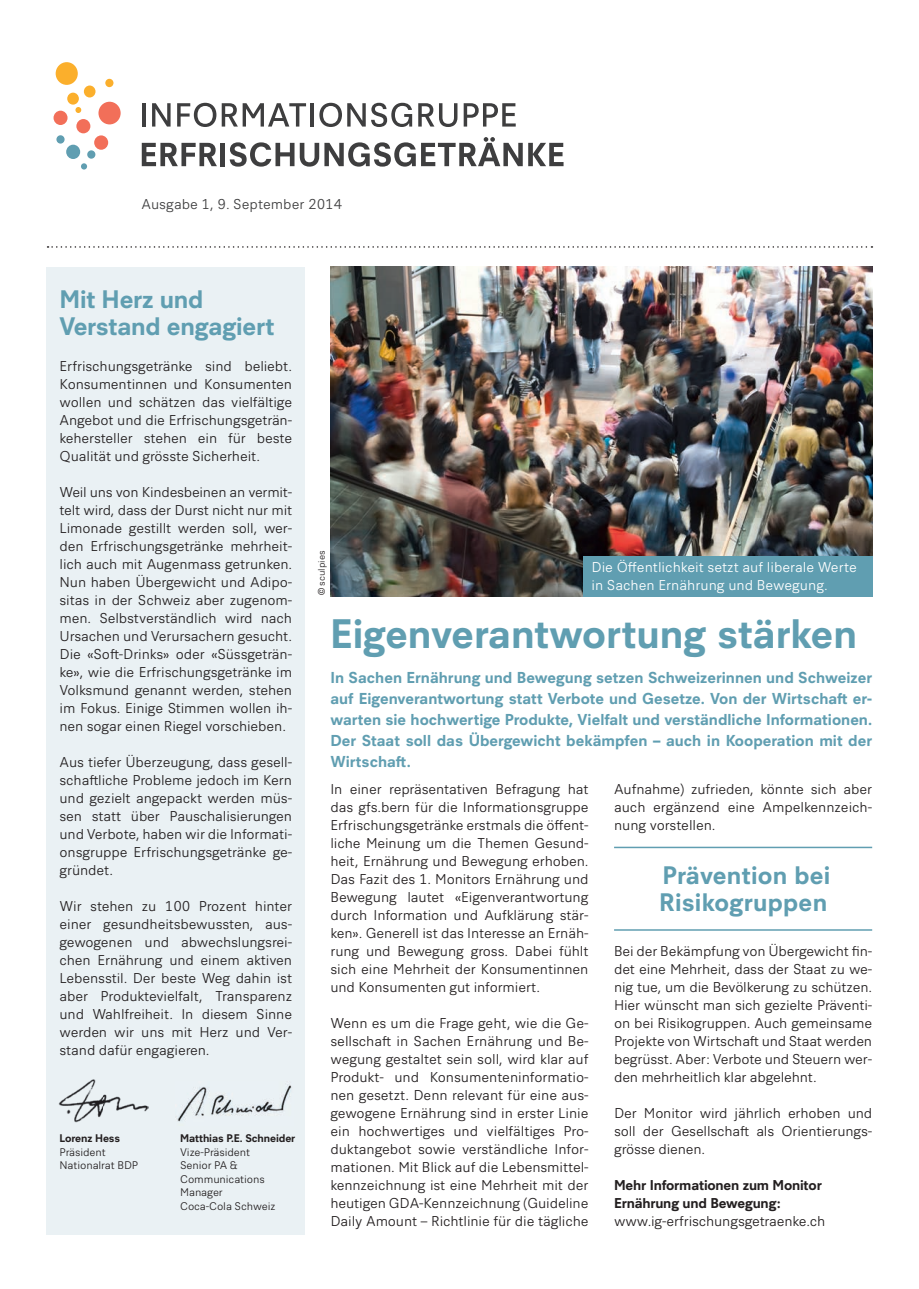
<style>
.page{position:relative;width:919px;height:1289px;background:#fff}
.page>*{position:absolute;margin:0;border:0;box-sizing:border-box;transform-origin:0 0}
.t1{font:700 39px "Yeni Zaman";color:#609eb1}
.t2{font:700 24px/27px "Yeni Zaman";letter-spacing:-.01em;color:#609eb1}
.t3{font:700 24px/27px "Yeni Zaman";letter-spacing:.01em;color:#609eb1}
.t4{font:700 15px/21px "Yeni Zaman";color:#609eb1;text-align:justify}
.t5{font:300 13.5px/18px "Yeni Zaman";letter-spacing:-.01em;color:#231f20;text-align:justify}
.t6{font:300 13.5px/18px "Yeni Zaman";color:#fff}
.t7{font:700 13.5px/18px "Yeni Zaman";letter-spacing:-.015em;color:#231f20}
.t8{font:300 13.5px "Yeni Zaman";color:#3e3e3f}
.t9{font:300 10.5px/13.5px "Yeni Zaman";letter-spacing:-.01em;color:#231f20}
.t10{font:700 10.5px "Yeni Zaman";letter-spacing:-.01em;color:#231f20}
.t11{font:300 9px "Yeni Zaman";color:#231f20}
</style>
<div class="page">
<svg style="left:48px;top:246px;width:824px;height:2px"></svg>
<div style="left:47px;top:267px;width:258px;height:968px;background:#eaf1f4"></div>
<img style="left:330px;top:266px;width:542px;height:330px">
<hr style="left:142px;top:103px;width:4px;height:24px;background:#3e3e3f">
<svg style="left:152px;top:103px;width:18px;height:24px"></svg>
<svg style="left:177px;top:103px;width:39px;height:24px"></svg>
<svg style="left:222px;top:103px;width:84px;height:24px"></svg>
<hr style="left:310px;top:103px;width:4px;height:24px;background:#3e3e3f">
<svg style="left:319px;top:103px;width:93px;height:24px"></svg>
<svg style="left:418px;top:103px;width:39px;height:24px"></svg>
<svg style="left:463px;top:103px;width:52px;height:24px"></svg>
<svg style="left:142px;top:143px;width:75px;height:23px"></svg>
<div style="left:220px;top:143px;width:5px;height:23px;background:#3e3e3f"></div>
<svg style="left:230px;top:142px;width:64px;height:25px"></svg>
<svg style="left:300px;top:137px;width:222px;height:30px"></svg>
<svg style="left:528px;top:143px;width:35px;height:23px"></svg>
<div style="left:76px;top:119px;width:14px;height:14px;background:#f26f59;border-radius:50%"></div>
<div style="left:98px;top:102px;width:23px;height:22px;background:#f26f59;border-radius:50%"></div>
<div style="left:94px;top:135px;width:14px;height:15px;background:#f26f59;border-radius:50%"></div>
<div style="left:54px;top:111px;width:13px;height:14px;background:#f26f59;border-radius:50%"></div>
<div style="left:87px;top:150px;width:8px;height:9px;background:#609eb1;border-radius:50%"></div>
<svg style="left:81px;top:163px;width:6px;height:6px"></svg>
<div style="left:56px;top:135px;width:9px;height:9px;background:#609eb1;border-radius:50%"></div>
<div style="left:66px;top:145px;width:14px;height:14px;background:#609eb1;border-radius:50%"></div>
<div style="left:56px;top:62px;width:22px;height:23px;background:#fbaf2c;border-radius:50%"></div>
<div style="left:67px;top:93px;width:12px;height:12px;background:#fbaf2c;border-radius:50%"></div>
<div style="left:84px;top:85px;width:11px;height:12px;background:#fbaf2c;border-radius:50%"></div>
<svg style="left:75px;top:107px;width:6px;height:6px"></svg>
<div style="left:105px;top:79px;width:8px;height:8px;background:#fbaf2c;border-radius:50%"></div>
<hr style="left:614px;top:846px;width:258px;height:2px;background:#609eb1">
<hr style="left:614px;top:929px;width:258px;height:1px;background:#609eb1">
<div style="left:583px;top:556px;width:289px;height:40px;background:#609eb1"></div>
<img style="left:59px;top:1079px;width:89px;height:43px">
<img style="left:177px;top:1085px;width:115px;height:37px">
<p class="t8" style="left:141px;top:195px;width:202px">Ausgabe 1, 9. September 2014</p>
<h2 class="t2" style="left:60px;top:285px;width:216px">Mit Herz und<br>Verstand engagiert</h2>
<p class="t5" style="left:60px;top:357px;width:234px">Erfrischungsgetränke sind beliebt.<br>Konsumentinnen und Konsumenten wollen und schätzen das vielfältige Angebot und die Erfrischungsgeträn&shy;kehersteller stehen ein für beste Qualität und grösste Sicherheit.</p>
<p class="t5" style="left:60px;top:483px;width:234px">Weil uns von Kindesbeinen an vermit&shy;telt wird, dass der Durst nicht nur mit Limonade gestillt werden soll, wer&shy;den Erfrischungsgetränke mehrheit&shy;lich auch mit Augenmass getrunken.<br>Nun haben Übergewicht und Adipo&shy;sitas in der Schweiz aber zugenom&shy;men. Selbstverständlich wird nach Ursachen und Verursachern gesucht.<br>Die «Soft-Drinks» oder «Süssgeträn&shy;ke», wie die Erfrischungsgetränke im Volksmund genannt werden, stehen im Fokus. Einige Stimmen wollen ih&shy;nen sogar einen Riegel vorschieben.</p>
<p class="t5" style="left:60px;top:753px;width:234px">Aus tiefer Überzeugung, dass gesell&shy;schaftliche Probleme jedoch im Kern und gezielt angepackt werden müs&shy;sen statt über Pauschalisierungen und Verbote, haben wir die Informati&shy;onsgruppe Erfrischungsgetränke ge&shy;gründet.</p>
<p class="t5" style="left:60px;top:897px;width:234px">Wir stehen zu 100 Prozent hinter einer gesundheitsbewussten, aus&shy;gewogenen und abwechslungsrei&shy;chen Ernährung und einem aktiven Lebensstil. Der beste Weg dahin ist aber Produktevielfalt, transparenz und Wahlfreiheit. In diesem Sinne werden wir uns mit Herz und Ver&shy;stand dafür engagieren.</p>
<p class="t10" style="left:60px;top:1131px;width:62px">Lorenz Hess</p>
<p class="t9" style="left:60px;top:1144px;width:80px">Präsident<br>Nationalrat BDP</p>
<p class="t10" style="left:180px;top:1131px;width:117px">Matthias P.E. Schneider</p>
<p class="t9" style="left:180px;top:1144px;width:97px">Vize-Präsident<br>Senior PA &amp;<br>Communications<br>Manager<br>Coca-Cola Schweiz</p>
<p class="t11" style="left:316px;top:595px;width:46px;rotate:-90deg">© sculpies</p>
<p class="t6" style="left:591px;top:558px;width:267px">Die Öffentlichkeit setzt auf liberale Werte in Sachen Ernährung und Bewegung.</p>
<h1 class="t1" style="left:330px;top:608px;width:528px">Eigenverantwortung stärken</h1>
<p class="t4" style="left:330px;top:666px;width:543px">In Sachen Ernährung und Bewegung setzen Schweizerinnen und Schweizer auf Eigenverantwortung statt Verbote und Gesetze. Von der Wirtschaft er&shy;warten sie hochwertige Produkte, Vielfalt und verständliche Informationen.<br>Der Staat soll das Übergewicht bekämpfen – auch in Kooperation mit der Wirtschaft.</p>
<p class="t5" style="left:330px;top:780px;width:259px">In einer repräsentativen Befragung hat das gfs.bern für die Informationsgruppe Erfrischungsgetränke erstmals die öffent&shy;liche Meinung um die themen Gesund&shy;heit, Ernährung und Bewegung erhoben.<br>Das Fazit des 1. Monitors Ernährung und Bewegung lautet «Eigenverantwortung durch Information und Aufklärung stär&shy;ken». Generell ist das Interesse an Ernäh&shy;rung und Bewegung gross. Dabei fühlt sich eine Mehrheit der Konsumentinnen und Konsumenten gut informiert.</p>
<p class="t5" style="left:330px;top:1014px;width:259px">Wenn es um die Frage geht, wie die Ge&shy;sellschaft in Sachen Ernährung und Be&shy;wegung gestaltet sein soll, wird klar auf Produkt- und Konsumenteninformatio&shy;nen gesetzt. Denn relevant für eine aus&shy;gewogene Ernährung sind in erster Linie ein hochwertiges und vielfältiges Pro&shy;duktangebot sowie verständliche Infor&shy;mationen. Mit Blick auf die Lebensmittel&shy;kennzeichnung ist eine Mehrheit mit der heutigen GDA-Kennzeichnung (Guideline Daily Amount – Richtlinie für die tägliche</p>
<p class="t5" style="left:614px;top:780px;width:259px">Aufnahme) zufrieden, könnte sich aber auch ergänzend eine Ampelkennzeich&shy;nung vorstellen.</p>
<h2 class="t3" style="left:659px;top:861px;width:173px">Prävention bei<br>Risikogruppen</h2>
<p class="t5" style="left:614px;top:942px;width:259px">Bei der Bekämpfung von Übergewicht fin&shy;det eine Mehrheit, dass der Staat zu we&shy;nig tue, um die Bevölkerung zu schützen.<br>Hier wünscht man sich gezielte Präventi&shy;on bei Risikogruppen. Auch gemeinsame Projekte von Wirtschaft und Staat werden begrüsst. Aber: Verbote und Steuern wer&shy;den mehrheitlich klar abgelehnt.</p>
<p class="t5" style="left:614px;top:1104px;width:259px">Der Monitor wird jährlich erhoben und soll der Gesellschaft als Orientierungs&shy;grösse dienen.</p>
<p class="t7" style="left:614px;top:1176px;width:209px">Mehr Informationen zum Monitor<br>Ernährung und Bewegung:</p>
<p class="t5" style="left:614px;top:1212px;width:213px">www.ig-erfrischungsgetraenke.ch</p>
</div>
